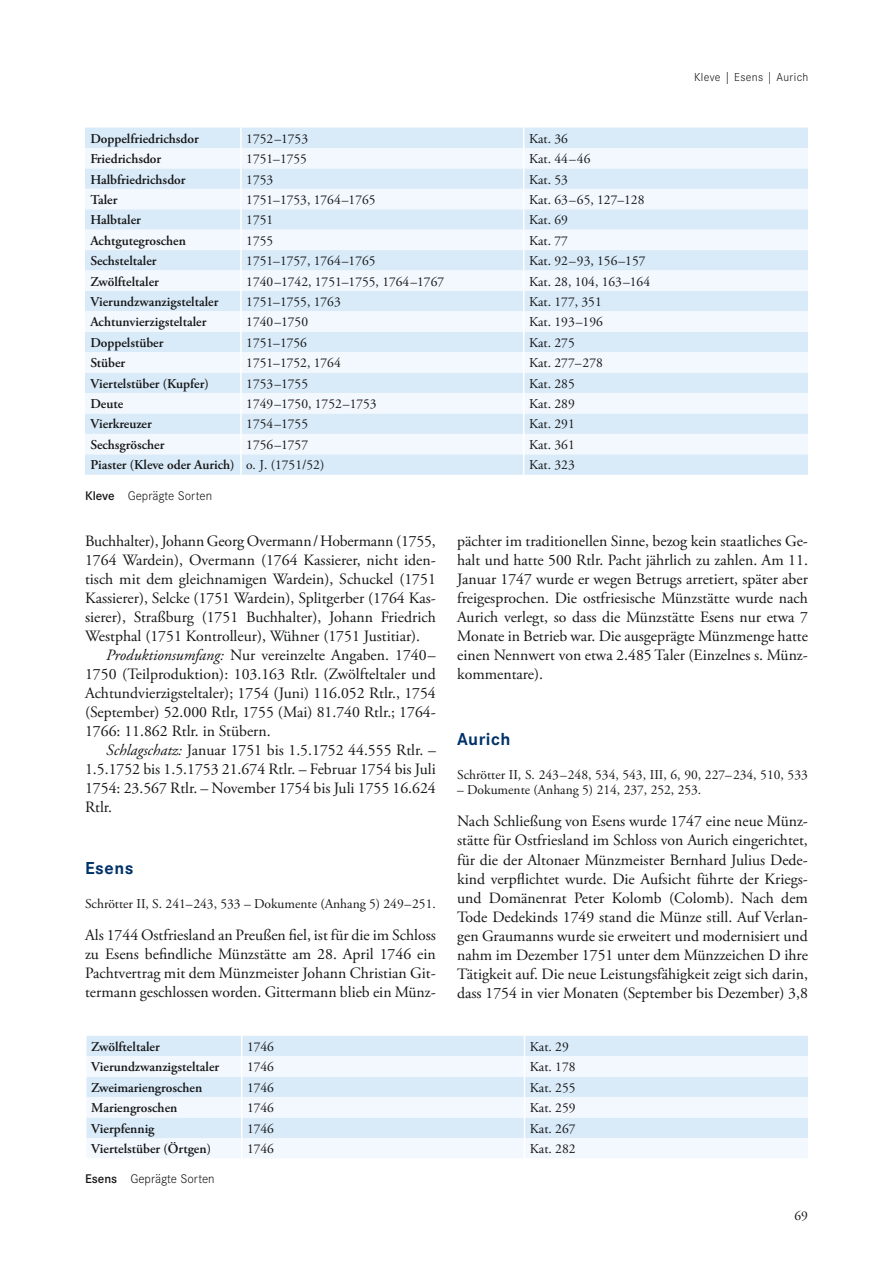
<style>
.page{position:relative;width:893px;height:1263px;background:#fff}
.page>*{position:absolute;margin:0;border:0;box-sizing:border-box;transform-origin:0 0}
.t1{font:700 18px "Corporate S";letter-spacing:.03em;color:#00326a}
.t2{font:15.75px/19px "Adobe Garamond Pro";color:#151616;text-align:justify}
.t3{font:13.5px "Adobe Garamond Pro";color:#151616}
.t4{font:600 13.5px "Adobe Garamond Pro";color:#151616}
.t5{font:300 13.05px "Corporate S";color:#151616}
.t6{font:300 12px "Corporate S";letter-spacing:.03em;color:#151616}
.s1{font-weight:400}
.s2{font-weight:600}
.s3{font-style:italic}
</style>
<div class="page">
<div style="left:85px;top:128px;width:723px;height:347px;background:#d9eaf9"></div>
<svg style="left:85px;top:148px;width:723px;height:306px;fill:#f3f8fe"></svg>
<hr style="left:240px;top:128px;width:2px;height:20px;background:#fff">
<hr style="left:240px;top:148px;width:2px;height:20px;background:#fff">
<hr style="left:240px;top:168px;width:2px;height:21px;background:#fff">
<hr style="left:240px;top:189px;width:2px;height:20px;background:#fff">
<hr style="left:240px;top:209px;width:2px;height:21px;background:#fff">
<hr style="left:240px;top:230px;width:2px;height:20px;background:#fff">
<hr style="left:240px;top:250px;width:2px;height:20px;background:#fff">
<hr style="left:240px;top:270px;width:2px;height:21px;background:#fff">
<hr style="left:240px;top:291px;width:2px;height:20px;background:#fff">
<hr style="left:240px;top:311px;width:2px;height:21px;background:#fff">
<hr style="left:240px;top:332px;width:2px;height:20px;background:#fff">
<hr style="left:240px;top:352px;width:2px;height:21px;background:#fff">
<hr style="left:240px;top:373px;width:2px;height:20px;background:#fff">
<hr style="left:240px;top:393px;width:2px;height:20px;background:#fff">
<hr style="left:240px;top:413px;width:2px;height:21px;background:#fff">
<hr style="left:240px;top:434px;width:2px;height:20px;background:#fff">
<hr style="left:240px;top:454px;width:2px;height:21px;background:#fff">
<svg style="left:523px;top:128px;width:1px;height:347px"></svg>
<div style="left:87px;top:1036px;width:721px;height:20px;background:#d9eaf9"></div>
<svg style="left:87px;top:1056px;width:721px;height:102px;fill:#f3f8fe"></svg>
<svg style="left:241px;top:1036px;width:1px;height:122px"></svg>
<svg style="left:524px;top:1036px;width:1px;height:122px"></svg>
<p class="t4" style="left:90px;top:131px;width:110px">Doppelfriedrichsdor</p>
<p class="t3" style="left:246px;top:130px;width:63px">1752–1753</p>
<p class="t3" style="left:529px;top:130px;width:40px">Kat. 36</p>
<p class="t4" style="left:90px;top:151px;width:72px">Friedrichsdor</p>
<p class="t3" style="left:246px;top:151px;width:62px">1751–1755</p>
<p class="t3" style="left:529px;top:151px;width:63px">Kat. 44–46</p>
<p class="t4" style="left:90px;top:171px;width:97px">Halbfriedrichsdor</p>
<p class="t3" style="left:246px;top:171px;width:28px">1753</p>
<p class="t3" style="left:529px;top:171px;width:40px">Kat. 53</p>
<p class="t4" style="left:90px;top:192px;width:29px">Taler</p>
<p class="t3" style="left:246px;top:192px;width:131px">1751–1753, 1764–1765</p>
<p class="t3" style="left:529px;top:192px;width:117px">Kat. 63–65, 127–128</p>
<p class="t4" style="left:90px;top:212px;width:52px">Halbtaler</p>
<p class="t3" style="left:246px;top:212px;width:28px">1751</p>
<p class="t3" style="left:529px;top:212px;width:40px">Kat. 69</p>
<p class="t4" style="left:90px;top:233px;width:97px">Achtgutegroschen</p>
<p class="t3" style="left:246px;top:232px;width:28px">1755</p>
<p class="t3" style="left:529px;top:232px;width:40px">Kat. 77</p>
<p class="t4" style="left:90px;top:253px;width:68px">Sechsteltaler</p>
<p class="t3" style="left:246px;top:253px;width:131px">1751–1757, 1764–1765</p>
<p class="t3" style="left:529px;top:253px;width:118px">Kat. 92–93, 156–157</p>
<p class="t4" style="left:90px;top:273px;width:70px">Zwölfteltaler</p>
<p class="t3" style="left:246px;top:273px;width:199px">1740–1742, 1751–1755, 1764–1767</p>
<p class="t3" style="left:529px;top:273px;width:123px">Kat. 28, 104, 163–164</p>
<p class="t4" style="left:90px;top:294px;width:130px">Vierundzwanzigsteltaler</p>
<p class="t3" style="left:246px;top:294px;width:96px">1751–1755, 1763</p>
<p class="t3" style="left:529px;top:294px;width:74px">Kat. 177, 351</p>
<p class="t4" style="left:90px;top:314px;width:118px">Achtunvierzigsteltaler</p>
<p class="t3" style="left:246px;top:314px;width:63px">1740–1750</p>
<p class="t3" style="left:529px;top:314px;width:75px">Kat. 193–196</p>
<p class="t4" style="left:90px;top:335px;width:75px">Doppelstüber</p>
<p class="t3" style="left:246px;top:334px;width:62px">1751–1756</p>
<p class="t3" style="left:529px;top:334px;width:47px">Kat. 275</p>
<p class="t4" style="left:90px;top:355px;width:36px">Stüber</p>
<p class="t3" style="left:246px;top:355px;width:96px">1751–1752, 1764</p>
<p class="t3" style="left:529px;top:355px;width:75px">Kat. 277–278</p>
<p class="t4" style="left:90px;top:376px;width:120px">Viertelstüber (Kupfer)</p>
<p class="t3" style="left:246px;top:375px;width:63px">1753–1755</p>
<p class="t3" style="left:529px;top:375px;width:47px">Kat. 285</p>
<p class="t4" style="left:90px;top:396px;width:34px">Deute</p>
<p class="t3" style="left:246px;top:396px;width:132px">1749–1750, 1752–1753</p>
<p class="t3" style="left:529px;top:396px;width:47px">Kat. 289</p>
<p class="t4" style="left:90px;top:416px;width:63px">Vierkreuzer</p>
<p class="t3" style="left:246px;top:416px;width:63px">1754–1755</p>
<p class="t3" style="left:529px;top:416px;width:47px">Kat. 291</p>
<p class="t4" style="left:90px;top:437px;width:76px">Sechsgröscher</p>
<p class="t3" style="left:246px;top:436px;width:63px">1756–1757</p>
<p class="t3" style="left:529px;top:436px;width:47px">Kat. 361</p>
<p class="t4" style="left:90px;top:457px;width:235px">Piaster (Kleve oder Aurich) <span class="s1">o. J. (1751/52)</span></p>
<p class="t3" style="left:529px;top:457px;width:47px">Kat. 323</p>
<p class="t5" style="left:85px;top:488px;width:129px"><span class="s2">Kleve</span> Geprägte Sorten</p>
<p class="t6" style="left:694px;top:70px;width:116px">Kleve | Esens | Aurich</p>
<p class="t2" style="left:85px;top:532px;width:352px">Buchhalter), Johann Georg Overmann/Hobermann (1755,</p>
<p class="t2" style="left:85px;top:551px;width:352px">1764 Wardein), Overmann (1764 Kassierer, nicht iden-</p>
<p class="t2" style="left:85px;top:570px;width:352px">tisch mit dem gleichnamigen Wardein), Schuckel (1751</p>
<p class="t2" style="left:85px;top:589px;width:352px">Kassierer), Selcke (1751 Wardein), Splitgerber (1764 Kas-</p>
<p class="t2" style="left:85px;top:608px;width:352px">sierer), Straßburg (1751 Buchhalter), Johann Friedrich</p>
<p class="t2" style="left:85px;top:627px;width:337px">Westphal (1751 Kontrolleur), Wühner (1751 Justitiar).</p>
<p class="t2" style="left:106px;top:646px;width:331px"><span class="s3">Produktionsumfang:</span> Nur vereinzelte Angaben. 1740–</p>
<p class="t2" style="left:85px;top:665px;width:352px">1750 (Teilproduktion): 103.163 Rtlr. (Zwölfteltaler und</p>
<p class="t2" style="left:85px;top:684px;width:352px">Achtundvierzigsteltaler); 1754 (Juni) 116.052 Rtlr., 1754</p>
<p class="t2" style="left:85px;top:703px;width:352px">(September) 52.000 Rtlr, 1755 (Mai) 81.740 Rtlr.; 1764-</p>
<p class="t2" style="left:85px;top:722px;width:187px">1766: 11.862 Rtlr. in Stübern.</p>
<p class="t2" style="left:106px;top:741px;width:331px"><span class="s3">Schlagschatz:</span> Januar 1751 bis 1.5.1752 44.555 Rtlr. –</p>
<p class="t2" style="left:85px;top:760px;width:352px">1.5.1752 bis 1.5.1753 21.674 Rtlr. – Februar 1754 bis Juli</p>
<p class="t2" style="left:85px;top:779px;width:352px">1754: 23.567 Rtlr. – November 1754 bis Juli 1755 16.624</p>
<p class="t2" style="left:85px;top:798px;width:29px">Rtlr.</p>
<p class="t1" style="left:85px;top:857px;width:50px">Esens</p>
<p class="t3" style="left:85px;top:895px;width:352px">Schrötter II, S. 241–243, 533 – Dokumente (Anhang 5) 249–251.</p>
<p class="t2" style="left:85px;top:926px;width:352px">Als 1744 Ostfriesland an Preußen fiel, ist für die im Schloss zu Esens befindliche Münzstätte am 28. April 1746 ein Pachtvertrag mit dem Münzmeister Johann Christian Git&shy;termann geschlossen worden. Gittermann blieb ein Münz-</p>
<p class="t2" style="left:457px;top:532px;width:352px">pächter im traditionellen Sinne, bezog kein staatliches Ge&shy;halt und hatte 500 Rtlr. Pacht jährlich zu zahlen. Am 11.<br>Januar 1747 wurde er wegen Betrugs arretiert, später aber freigesprochen. Die ostfriesische Münzstätte wurde nach Aurich verlegt, so dass die Münzstätte Esens nur etwa 7<br>Monate in Betrieb war. Die ausgeprägte Münzmenge hatte einen Nennwert von etwa 2.485 Taler (Einzelnes s. Münz&shy;kommentare).</p>
<p class="t1" style="left:457px;top:729px;width:55px">Aurich</p>
<p class="t3" style="left:457px;top:767px;width:352px">Schrötter II, S. 243–248, 534, 543, III, 6, 90, 227–234, 510, 533</p>
<p class="t3" style="left:457px;top:782px;width:246px">– Dokumente (Anhang 5) 214, 237, 252, 253.</p>
<p class="t2" style="left:457px;top:812px;width:352px">Nach Schließung von Esens wurde 1747 eine neue Münz&shy;stätte für Ostfriesland im Schloss von Aurich eingerichtet, für die der Altonaer Münzmeister Bernhard Julius Dede&shy;kind verpflichtet wurde. Die Aufsicht führte der Kriegs&shy;und Domänenrat Peter Kolomb (Colomb). Nach dem Tode Dedekinds 1749 stand die Münze still. Auf Verlan&shy;gen Graumanns wurde sie erweitert und modernisiert und nahm im Dezember 1751 unter dem Münzzeichen D ihre Tätigkeit auf. Die neue Leistungsfähigkeit zeigt sich darin, dass 1754 in vier Monaten (September bis Dezember) 3,8</p>
<p class="t4" style="left:91px;top:1039px;width:70px">Zwölfteltaler</p>
<p class="t3" style="left:247px;top:1038px;width:28px">1746</p>
<p class="t3" style="left:530px;top:1038px;width:40px">Kat. 29</p>
<p class="t4" style="left:91px;top:1059px;width:130px">Vierundzwanzigsteltaler</p>
<p class="t3" style="left:247px;top:1059px;width:28px">1746</p>
<p class="t3" style="left:530px;top:1059px;width:47px">Kat. 178</p>
<p class="t4" style="left:91px;top:1080px;width:113px">Zweimariengroschen</p>
<p class="t3" style="left:247px;top:1079px;width:28px">1746</p>
<p class="t3" style="left:530px;top:1079px;width:47px">Kat. 255</p>
<p class="t4" style="left:91px;top:1100px;width:88px">Mariengroschen</p>
<p class="t3" style="left:247px;top:1100px;width:28px">1746</p>
<p class="t3" style="left:530px;top:1100px;width:47px">Kat. 259</p>
<p class="t4" style="left:91px;top:1120px;width:65px">Vierpfennig</p>
<p class="t3" style="left:247px;top:1120px;width:28px">1746</p>
<p class="t3" style="left:530px;top:1120px;width:47px">Kat. 267</p>
<p class="t4" style="left:91px;top:1141px;width:121px">Viertelstüber (Örtgen)</p>
<p class="t3" style="left:247px;top:1140px;width:28px">1746</p>
<p class="t3" style="left:530px;top:1140px;width:47px">Kat. 282</p>
<p class="t5" style="left:85px;top:1172px;width:131px"><span class="s2">Esens</span> Geprägte Sorten</p>
<p class="t3" style="left:794px;top:1208px;width:15px">69</p>
</div>
